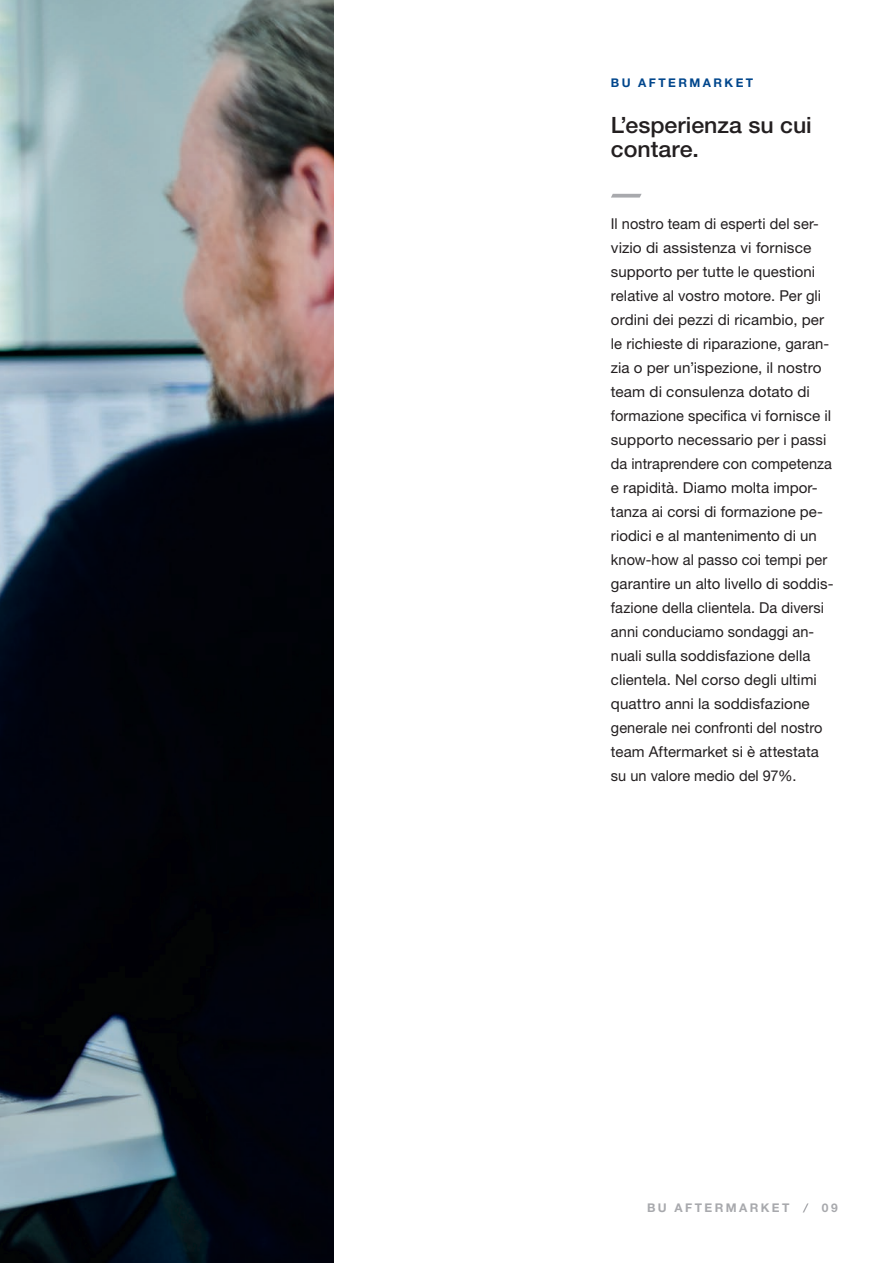
<style>
.page{position:relative;width:893px;height:1263px;background:#fff}
.page>*{position:absolute;margin:0;border:0;box-sizing:border-box;transform-origin:0 0}
.t1{font:500 22.5px/24px "Helvetica Neue LT Pro";color:#231f20}
.t2{font:15px/24px "Helvetica Neue LT Pro";letter-spacing:.005em;color:#231f20}
.t3{font:700 12px "Helvetica Neue LT Pro";letter-spacing:.205em;color:#a8a9ad}
.t4{font:700 12px "Helvetica Neue LT Pro";letter-spacing:.205em;color:#01468c}
</style>
<div class="page">
<img style="left:0;top:0;width:333px;height:1263px">
<svg style="left:611px;top:194px;width:31px;height:4px"></svg>
<svg style="left:803px;top:1203px;width:6px;height:9px"></svg>
<p class="t4" style="left:611px;top:75px;width:144px">BU AFTERMARKET</p>
<h1 class="t1" style="left:611px;top:113px;width:202px">L’esperienza su cui contare.</h1>
<p class="t2" style="left:611px;top:211px;width:224px">Il nostro team di esperti del ser&shy;vizio di assistenza vi fornisce supporto per tutte le questioni relative al vostro motore. Per gli ordini dei pezzi di ricambio, per le richieste di riparazione, garan&shy;zia o per un’ispezione, il nostro team di consulenza dotato di formazione specifica vi fornisce il supporto necessario per i passi da intraprendere con competenza e rapidità. Diamo molta impor&shy;tanza ai corsi di formazione pe&shy;riodici e al mantenimento di un know-how al passo coi tempi per garantire un alto livello di soddis&shy;fazione della clientela. Da diversi anni conduciamo sondaggi an&shy;nuali sulla soddisfazione della clientela. Nel corso degli ultimi quattro anni la soddisfazione generale nei confronti del nostro team Aftermarket si è attestata su un valore medio del 97%.</p>
<p class="t3" style="left:647px;top:1200px;width:144px">BU AFTERMARKET</p>
<p class="t3" style="left:822px;top:1200px;width:17px">09</p>
</div>
